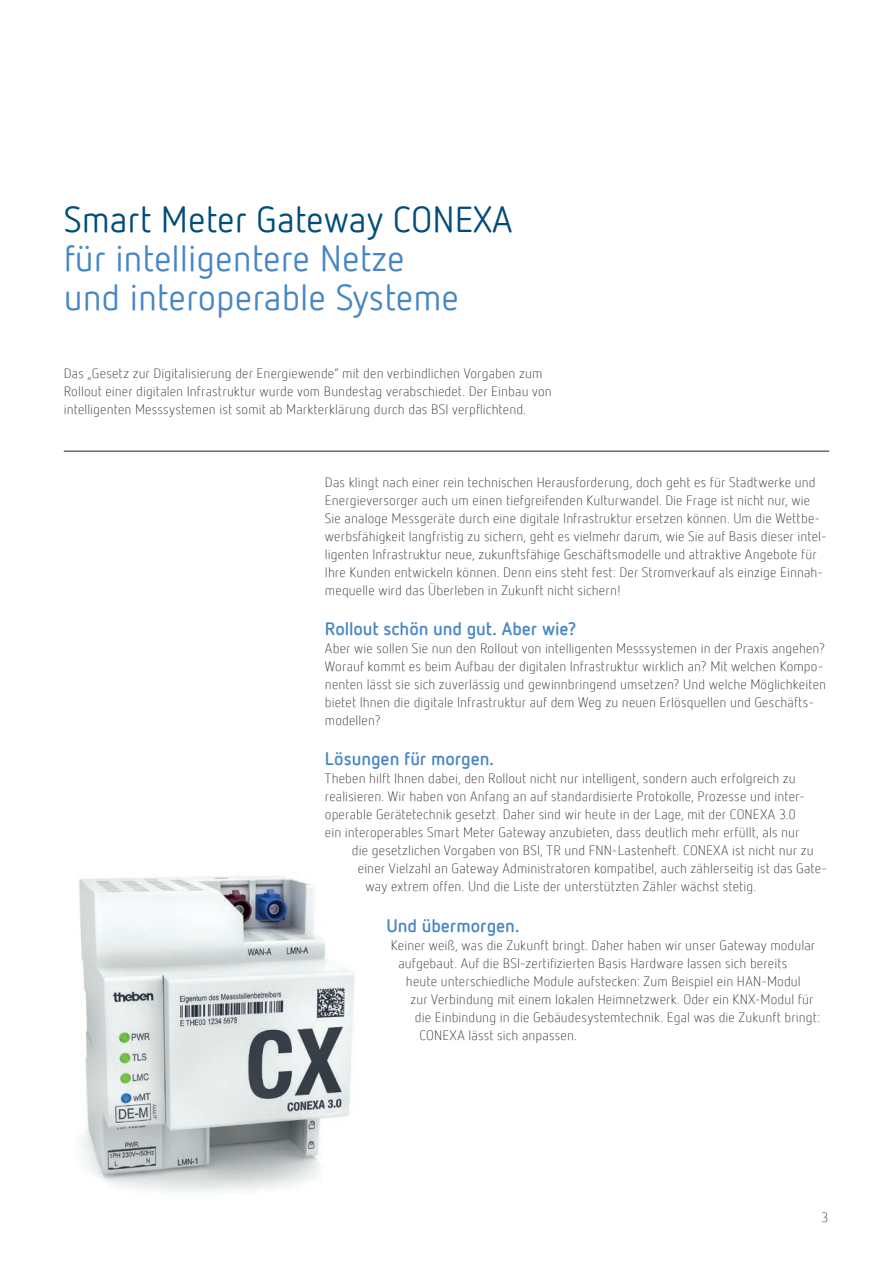
<style>
.page{position:relative;width:893px;height:1263px;background:#fff}
.page>*{position:absolute;margin:0;border:0;box-sizing:border-box;transform-origin:0 0}
.t1{font:36px/39px "Netto Offc Pro";color:#4786c5}
.t2{font:36px "Netto Offc Pro";color:#014d7a}
.t3{font:700 18px "Netto Offc Pro";letter-spacing:-.005em;color:#4786c5}
.t4{font:300 13.5px/18px "Netto Offc Pro";letter-spacing:.01em;color:#231f20}
</style>
<div class="page">
<img style="left:79px;top:876px;width:276px;height:316px">
<hr style="left:64px;top:451px;width:765px;height:1px;background:#231f20">
<h1 class="t2" style="left:64px;top:197px;width:450px">Smart Meter Gateway CONEXA</h1>
<h1 class="t1" style="left:64px;top:238px;width:397px">für intelligentere Netze und interoperable Systeme</h1>
<p class="t4" style="left:64px;top:363px;width:490px">Das „Gesetz zur Digitalisierung der Energiewende“ mit den verbindlichen Vorgaben zum<br>Rollout einer digitalen Infrastruktur wurde vom Bundestag verabschiedet. Der Einbau von intelligenten Messsystemen ist somit ab Markterklärung durch das BSI verpflichtend.</p>
<p class="t4" style="left:325px;top:473px;width:503px">Das klingt nach einer rein technischen Herausforderung, doch geht es für Stadtwerke und Energieversorger auch um einen tiefgreifenden Kulturwandel. Die Frage ist nicht nur, wie Sie analoge Messgeräte durch eine digitale Infrastruktur ersetzen können. Um die Wettbe&shy;werbsfähigkeit langfristig zu sichern, geht es vielmehr darum, wie Sie auf Basis dieser intel&shy;ligenten Infrastruktur neue, zukunftsfähige Geschäftsmodelle und attraktive Angebote für Ihre Kunden entwickeln können. Denn eins steht fest: Der Stromverkauf als einzige Einnah&shy;mequelle wird das Überleben in Zukunft nicht sichern!</p>
<h2 class="t3" style="left:325px;top:617px;width:253px">Rollout schön und gut. Aber wie?</h2>
<p class="t4" style="left:325px;top:639px;width:503px">Aber wie sollen Sie nun den Rollout von intelligenten Messsystemen in der Praxis angehen?<br>Worauf kommt es beim Aufbau der digitalen Infrastruktur wirklich an? Mit welchen Kompo&shy;nenten lässt sie sich zuverlässig und gewinnbringend umsetzen? Und welche Möglichkeiten bietet Ihnen die digitale Infrastruktur auf dem Weg zu neuen Erlösquellen und Geschäfts&shy;modellen?</p>
<h2 class="t3" style="left:325px;top:747px;width:171px">Lösungen für morgen.</h2>
<p class="t4" style="left:325px;top:769px;width:472px">Theben hilft Ihnen dabei, den Rollout nicht nur intelligent, sondern auch erfolgreich zu</p>
<p class="t4" style="left:325px;top:787px;width:481px">realisieren. Wir haben von Anfang an auf standardisierte Protokolle, Prozesse und inter-</p>
<p class="t4" style="left:325px;top:805px;width:472px">operable Gerätetechnik gesetzt. Daher sind wir heute in der Lage, mit der CONEXA 3.0</p>
<p class="t4" style="left:325px;top:823px;width:476px">ein interoperables Smart Meter Gateway anzubieten, dass deutlich mehr erfüllt, als nur</p>
<p class="t4" style="left:352px;top:841px;width:463px">die gesetzlichen Vorgaben von BSI, TR und FNN-Lastenheft. CONEXA ist nicht nur zu</p>
<p class="t4" style="left:358px;top:859px;width:471px">einer Vielzahl an Gateway Administratoren kompatibel, auch zählerseitig ist das Gate-</p>
<p class="t4" style="left:365px;top:877px;width:392px">way extrem offen. Und die Liste der unterstützten Zähler wächst stetig.</p>
<h2 class="t3" style="left:386px;top:913px;width:135px">Und übermorgen.</h2>
<p class="t4" style="left:391px;top:935px;width:426px">Keiner weiß, was die Zukunft bringt. Daher haben wir unser Gateway modular</p>
<p class="t4" style="left:398px;top:953px;width:391px">aufgebaut. Auf die BSI-zertifizierten Basis Hardware lassen sich bereits</p>
<p class="t4" style="left:406px;top:971px;width:396px">heute unterschiedliche Module aufstecken: Zum Beispiel ein HAN-Modul</p>
<p class="t4" style="left:410px;top:989px;width:405px">zur Verbindung mit einem lokalen Heimnetzwerk. Oder ein KNX-Modul für</p>
<p class="t4" style="left:415px;top:1007px;width:407px">die Einbindung in die Gebäudesystemtechnik. Egal was die Zukunft bringt:</p>
<p class="t4" style="left:419px;top:1025px;width:159px">CONEXA lässt sich anpassen.</p>
<p class="t4" style="left:821px;top:1208px;width:8px">3</p>
</div>
